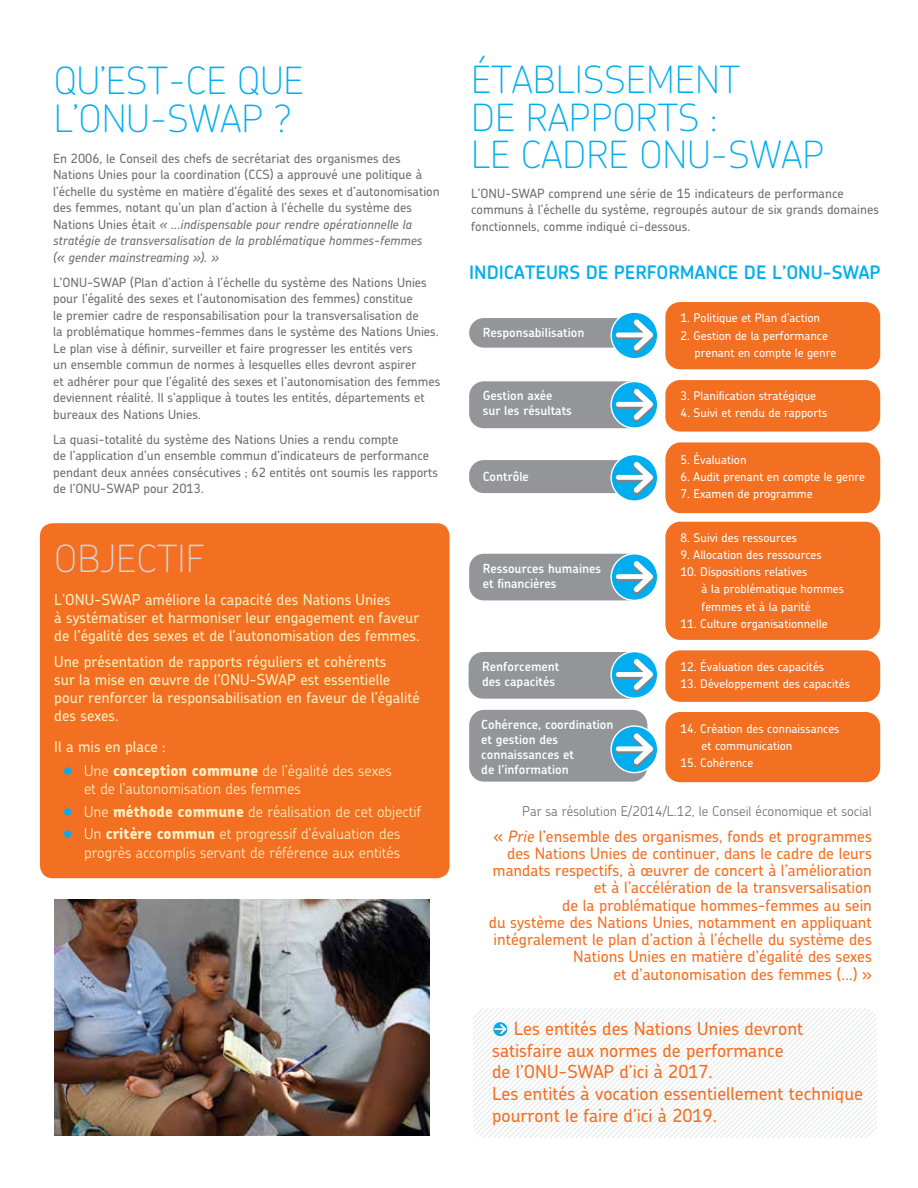
<style>
.page{position:relative;width:918px;height:1188px;background:#fff}
.page>*{position:absolute;margin:0;border:0;box-sizing:border-box;transform-origin:0 0}
.t1{font:100 37.5px/37.5px "Chevin";color:#00aeef}
.t2{font:100 37.5px "Chevin";color:#d1d3d4}
.t3{font:600 18.6px "Chevin";color:#00aeef}
.t4{font:500 18px/21.6px "Chevin";color:#f36f21}
.t5{font:500 15.75px/17.2px "Chevin";color:#f36f21;text-align:right}
.t6{font:500 15px/18px "Chevin";color:#fff0c3}
.t7{font:300 15px/22.5px "Chevin";color:#fff0c3}
.t8{font:300 13.5px "Chevin";color:#6d6e71}
.t9{font:500 12.75px/16.5px "Chevin";color:#6d6e71}
.t10{font:600 12.6px/15.1px "Chevin";color:#fff}
.t11{font:500 12px/17.2px "Chevin";color:#fff}
.s1{font-style:italic}
.s2{font-weight:500}
.s3{font-weight:800}
</style>
<div class="page">
<hr style="left:917px;top:0;width:1px;height:1188px;background:#f36f21">
<svg style="left:473px;top:1008px;width:404px;height:130px"></svg>
<div style="left:40px;top:523px;width:410px;height:355px;background:#f36f21;border-radius:13px"></div>
<div style="left:469px;top:652px;width:178px;height:47px;background:#939598;border-radius:15px"></div>
<div style="left:469px;top:318px;width:178px;height:30px;background:#939598;border-radius:15px"></div>
<svg style="left:611px;top:312px;width:47px;height:47px"></svg>
<div style="left:610px;top:311px;width:48px;height:48px;border:1px solid #fff;border-radius:50%"></div>
<svg style="left:616px;top:319px;width:37px;height:34px"></svg>
<div style="left:469px;top:710px;width:178px;height:72px;background:#939598;border-radius:15px"></div>
<div style="left:665px;top:712px;width:215px;height:70px;background:#f36f21;border-radius:15px"></div>
<div style="left:665px;top:302px;width:215px;height:67px;background:#f36f21;border-radius:15px"></div>
<div style="left:469px;top:381px;width:178px;height:47px;background:#939598;border-radius:15px"></div>
<div style="left:665px;top:380px;width:215px;height:52px;background:#f36f21;border-radius:15px"></div>
<div style="left:469px;top:460px;width:178px;height:33px;background:#939598;border-radius:15px"></div>
<div style="left:665px;top:442px;width:215px;height:71px;background:#f36f21"></div>
<div style="left:665px;top:650px;width:215px;height:52px;background:#f36f21;border-radius:15px"></div>
<div style="left:469px;top:554px;width:178px;height:46px;background:#939598;border-radius:15px"></div>
<div style="left:665px;top:522px;width:215px;height:118px;background:#f36f21;border-radius:15px"></div>
<svg style="left:611px;top:382px;width:47px;height:46px"></svg>
<div style="left:610px;top:381px;width:48px;height:48px;border:1px solid #fff;border-radius:50%"></div>
<svg style="left:616px;top:389px;width:37px;height:34px"></svg>
<svg style="left:611px;top:455px;width:47px;height:46px"></svg>
<div style="left:610px;top:454px;width:48px;height:48px;border:1px solid #fff;border-radius:50%"></div>
<svg style="left:616px;top:462px;width:37px;height:34px"></svg>
<svg style="left:611px;top:554px;width:47px;height:46px"></svg>
<div style="left:610px;top:553px;width:48px;height:48px;border:1px solid #fff;border-radius:50%"></div>
<svg style="left:616px;top:561px;width:37px;height:34px"></svg>
<svg style="left:611px;top:652px;width:47px;height:46px"></svg>
<div style="left:610px;top:651px;width:48px;height:48px;border:1px solid #fff;border-radius:50%"></div>
<svg style="left:616px;top:659px;width:37px;height:34px"></svg>
<svg style="left:611px;top:726px;width:47px;height:47px"></svg>
<div style="left:610px;top:725px;width:48px;height:48px;border:1px solid #fff;border-radius:50%"></div>
<svg style="left:616px;top:733px;width:37px;height:34px"></svg>
<img style="left:54px;top:899px;width:376px;height:237px">
<h1 class="t1" style="left:54px;top:61px;width:252px">QU’EST-CE QUE<br>L’ONU-SWAP ?</h1>
<p class="t9" style="left:53px;top:150px;width:388px">En 2006, le Conseil des chefs de secrétariat des organismes des Nations Unies pour la coordination (CCS) a approuvé une politique à l’échelle du système en matière d’égalité des sexes et d’autonomisation des femmes, notant qu’un plan d’action à l’échelle du système des Nations Unies était <span class="s1">« ...indispensable pour rendre opérationnelle la stratégie de transversalisation de la problématique hommes-femmes<br>(« gender mainstreaming »). »</span></p>
<p class="t9" style="left:53px;top:274px;width:389px">L’ONU-SWAP (Plan d’action à l’échelle du système des Nations Unies pour l’égalité des sexes et l’autonomisation des femmes) constitue<br>le premier cadre de responsabilisation pour la transversalisation de<br>la problématique hommes-femmes dans le système des Nations Unies.<br>Le plan vise à définir, surveiller et faire progresser les entités vers<br>un ensemble commun de normes à lesquelles elles devront aspirer<br>et adhérer pour que l’égalité des sexes et l’autonomisation des femmes deviennent réalité. Il s’applique à toutes les entités, départements et bureaux des Nations Unies.</p>
<p class="t9" style="left:53px;top:431px;width:386px">La quasi-totalité du système des Nations Unies a rendu compte<br>de l’application d’un ensemble commun d’indicateurs de performance pendant deux années consécutives ; 62 entités ont soumis les rapports de l’ONU-SWAP pour 2013.</p>
<h1 class="t2" style="left:54px;top:534px;width:152px">OBJECTIF</h1>
<p class="t6" style="left:54px;top:590px;width:367px">L’ONU-SWAP améliore la capacité des Nations Unies<br>à systématiser et harmoniser leur engagement en faveur de l’égalité des sexes et de l’autonomisation des femmes.</p>
<p class="t6" style="left:54px;top:652px;width:367px">Une présentation de rapports réguliers et cohérents<br>sur la mise en œuvre de l’ONU-SWAP est essentielle pour renforcer la responsabilisation en faveur de l’égalité des sexes.</p>
<p class="t7" style="left:84px;top:734px;width:309px;line-height:24px;text-indent:-30px"><span class="s2">Il a mis en place :<br></span>Une <span class="s3">conception commune</span> de l’égalité des sexes</p>
<p class="t7" style="left:84px;top:777px;width:339px">et de l’autonomisation des femmes<br>Une <span class="s3">méthode commune</span> de réalisation de cet objectif<br>Un <span class="s3">critère commun</span> et progressif d’évaluation des</p>
<p class="t7" style="left:84px;top:841px;width:318px">progrès accomplis servant de référence aux entités</p>
<h1 class="t1" style="left:471px;top:61px;width:354px">ÉTABLISSEMENT<br>DE RAPPORTS :<br>LE CADRE ONU-SWAP</h1>
<p class="t9" style="left:471px;top:185px;width:409px">L’ONU-SWAP comprend une série de 15 indicateurs de performance communs à l’échelle du système, regroupés autour de six grands domaines fonctionnels, comme indiqué ci-dessous.</p>
<h2 class="t3" style="left:469px;top:260px;width:413px">INDICATEURS DE PERFORMANCE DE L’ONU-SWAP</h2>
<p class="t10" style="left:483px;top:324px;width:103px">Responsabilisation</p>
<p class="t11" style="left:680px;top:309px;width:141px">1. Politique et Plan d’action</p>
<p class="t11" style="left:695px;top:326px;width:143px;text-indent:-14px">2. Gestion de la performance prenant en compte le genre</p>
<p class="t10" style="left:483px;top:388px;width:91px">Gestion axée sur les résultats</p>
<p class="t11" style="left:680px;top:387px;width:137px">3. Planification stratégique</p>
<p class="t11" style="left:680px;top:404px;width:148px">4. Suivi et rendu de rapports</p>
<p class="t10" style="left:483px;top:468px;width:48px">Contrôle</p>
<p class="t10" style="left:483px;top:560px;width:120px">Ressources humaines et financières</p>
<p class="t10" style="left:482px;top:659px;width:79px">Renforcement des capacités</p>
<p class="t11" style="left:680px;top:450px;width:68px">5. Évaluation</p>
<p class="t11" style="left:680px;top:468px;width:186px">6. Audit prenant en compte le genre</p>
<p class="t11" style="left:680px;top:485px;width:134px">7. Examen de programme</p>
<p class="t11" style="left:680px;top:528px;width:118px">8. Suivi des ressources</p>
<p class="t11" style="left:680px;top:546px;width:143px">9. Allocation des ressources</p>
<p class="t11" style="left:702px;top:563px;width:144px;text-indent:-21px">10. Dispositions relatives<br>à la problématique hommes femmes et à la parité</p>
<p class="t11" style="left:680px;top:615px;width:149px">11. Culture organisationnelle</p>
<p class="t11" style="left:680px;top:658px;width:145px">12. Évaluation des capacités</p>
<p class="t11" style="left:680px;top:675px;width:171px">13. Développement des capacités</p>
<p class="t10" style="left:481px;top:717px;width:134px">Cohérence, coordination et gestion des connaissances et<br>de l’information</p>
<p class="t11" style="left:702px;top:720px;width:139px;text-indent:-21px">14. Création des connaissances et communication</p>
<p class="t11" style="left:680px;top:754px;width:74px">15. Cohérence</p>
<p class="t8" style="left:522px;top:803px;width:351px">Par sa résolution E/2014/L.12, le Conseil économique et social</p>
<p class="t5" style="left:489px;top:827px;width:385px">« <span class="s1">Prie</span> l’ensemble des organismes, fonds et programmes des Nations Unies de continuer, dans le cadre de leurs mandats respectifs, à œuvrer de concert à l’amélioration et à l’accélération de la transversalisation<br>de la problématique hommes-femmes au sein<br>du système des Nations Unies, notamment en appliquant intégralement le plan d’action à l’échelle du système des Nations Unies en matière d’égalité des sexes<br>et d’autonomisation des femmes (…) »</p>
<h3 class="t4" style="left:492px;top:1018px;width:372px;text-indent:22px">Les entités des Nations Unies devront satisfaire aux normes de performance<br>de l’ONU-SWAP d’ici à 2017.<br>Les entités à vocation essentiellement technique pourront le faire d’ici à 2019.</h3>
</div>
